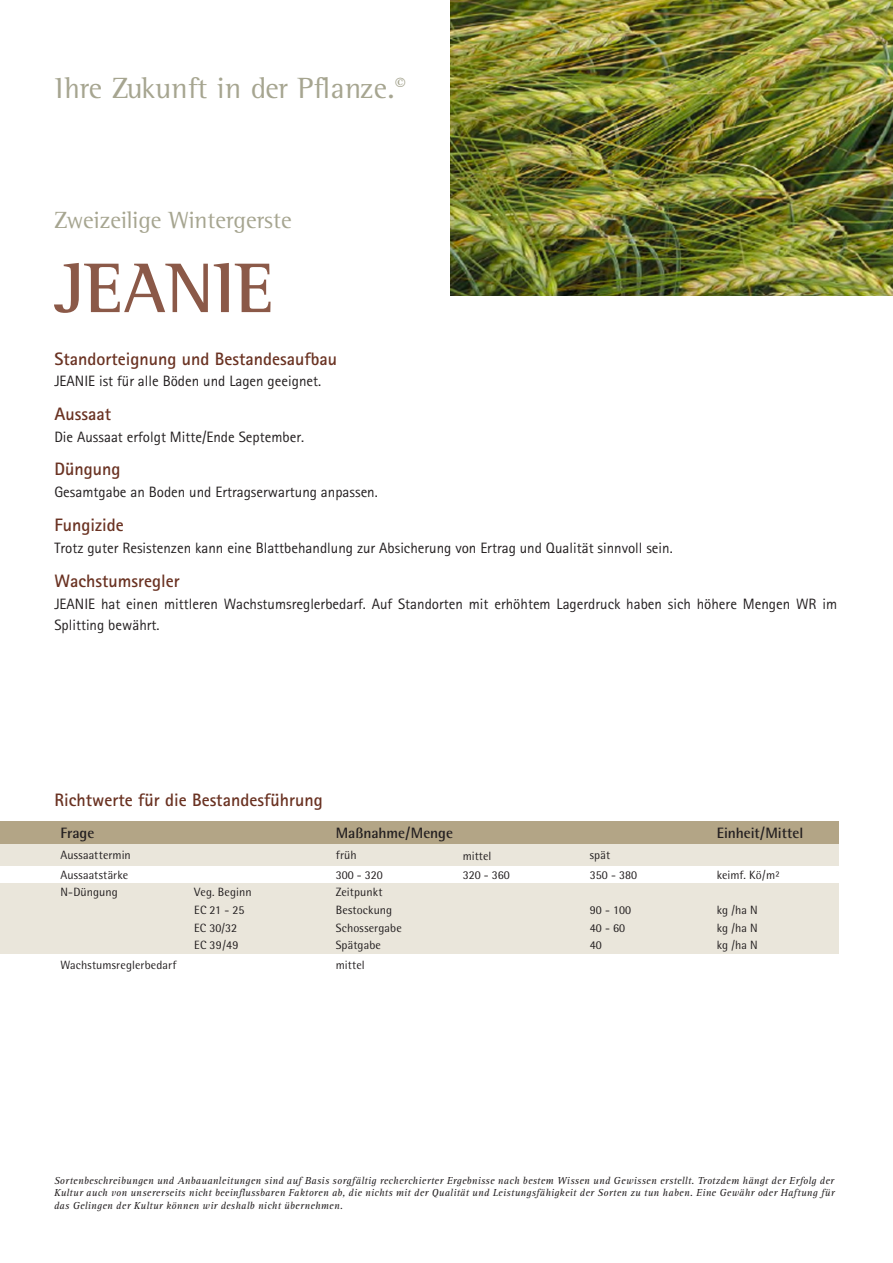
<style>
.page{position:relative;width:893px;height:1263px;background:#fff}
.page>*{position:absolute;margin:0;border:0;box-sizing:border-box;transform-origin:0 0}
.t1{font:700 72px "Rotis Semi Serif";color:#8b5948}
.t2{font:30px "Rotis Semi Serif";letter-spacing:-.01em;color:#a6a590}
.t3{font:24px "Rotis Semi Serif";color:#a6a590}
.t4{font:700 18px "Rotis Sans Serif";color:#6a3222}
.t5{font:15px/21px "Rotis Sans Serif";color:#231f20}
.t6{font:700 15px "Rotis Semi Sans";letter-spacing:-.005em;color:#231f20}
.t7{font:12px "Rotis Semi Sans";letter-spacing:.005em;color:#231f20}
.t8{font:italic 10.5px/12.6px "Rotis Serif";letter-spacing:.025em;color:#231f20;text-align:justify}
</style>
<div class="page">
<div style="left:0;top:821px;width:839px;height:23px;background:#b3a586"></div>
<div style="left:0;top:883px;width:839px;height:71px;background:#eae6db"></div>
<div style="left:0;top:844px;width:839px;height:21px;background:#eae6db"></div>
<img style="left:451px;top:0;width:442px;height:295px">
<h2 class="t2" style="left:55px;top:71px;width:352px">Ihre Zukunft in der Pflanze.<sup>©</sup></h2>
<h3 class="t3" style="left:54px;top:206px;width:239px">Zweizeilige Wintergerste</h3>
<h1 class="t1" style="left:54px;top:245px;width:222px">JEANIE</h1>
<h3 class="t4" style="left:54px;top:348px;width:284px">Standorteignung und Bestandesaufbau</h3>
<h3 class="t5" style="left:54px;top:370px;width:268px">JEANIE ist für alle Böden und Lagen geeignet.</h3>
<h3 class="t4" style="left:54px;top:402px;width:58px">Aussaat</h3>
<h3 class="t5" style="left:54px;top:426px;width:251px">Die Aussaat erfolgt Mitte/Ende September.</h3>
<h3 class="t4" style="left:54px;top:458px;width:68px">Düngung</h3>
<h3 class="t5" style="left:54px;top:481px;width:325px">Gesamtgabe an Boden und Ertragserwartung anpassen.</h3>
<h3 class="t4" style="left:54px;top:513px;width:71px">Fungizide</h3>
<h3 class="t5" style="left:54px;top:537px;width:620px">Trotz guter Resistenzen kann eine Blattbehandlung zur Absicherung von Ertrag und Qualität sinnvoll sein.</h3>
<h3 class="t4" style="left:54px;top:569px;width:127px">Wachstumsregler</h3>
<h3 class="t5" style="left:54px;top:593px;width:784px">JEANIE hat einen mittleren Wachstumsreglerbedarf. Auf Standorten mit erhöhtem Lagerdruck haben sich höhere Mengen WR im<br>Splitting bewährt.</h3>
<h3 class="t4" style="left:54px;top:788px;width:270px">Richtwerte für die Bestandesführung</h3>
<h3 class="t6" style="left:60px;top:824px;width:36px">Frage</h3>
<h3 class="t6" style="left:336px;top:824px;width:119px">Maßnahme/Menge</h3>
<h3 class="t6" style="left:717px;top:824px;width:88px">Einheit/Mittel</h3>
<p class="t7" style="left:60px;top:848px;width:72px">Aussaattermin</p>
<p class="t7" style="left:336px;top:848px;width:22px">früh</p>
<p class="t7" style="left:463px;top:848px;width:30px">mittel</p>
<p class="t7" style="left:590px;top:848px;width:22px">spät</p>
<p class="t7" style="left:60px;top:867px;width:69px">Aussaatstärke</p>
<p class="t7" style="left:336px;top:868px;width:49px">300 - 320</p>
<p class="t7" style="left:463px;top:868px;width:49px">320 - 360</p>
<p class="t7" style="left:590px;top:868px;width:49px">350 - 380</p>
<p class="t7" style="left:717px;top:867px;width:64px">keimf. Kö/m²</p>
<p class="t7" style="left:60px;top:885px;width:59px">N-Düngung</p>
<p class="t7" style="left:194px;top:885px;width:59px">Veg. Beginn</p>
<p class="t7" style="left:336px;top:885px;width:48px">Zeitpunkt</p>
<p class="t7" style="left:194px;top:903px;width:52px">EC 21 - 25</p>
<p class="t7" style="left:336px;top:903px;width:58px">Bestockung</p>
<p class="t7" style="left:590px;top:903px;width:43px">90 - 100</p>
<p class="t7" style="left:717px;top:903px;width:42px">kg /ha N</p>
<p class="t7" style="left:194px;top:921px;width:44px">EC 30/32</p>
<p class="t7" style="left:336px;top:921px;width:68px">Schossergabe</p>
<p class="t7" style="left:590px;top:921px;width:37px">40 - 60</p>
<p class="t7" style="left:717px;top:921px;width:42px">kg /ha N</p>
<p class="t7" style="left:194px;top:938px;width:46px">EC 39/49</p>
<p class="t7" style="left:336px;top:938px;width:47px">Spätgabe</p>
<p class="t7" style="left:590px;top:938px;width:14px">40</p>
<p class="t7" style="left:717px;top:938px;width:42px">kg /ha N</p>
<p class="t7" style="left:60px;top:958px;width:118px">Wachstumsreglerbedarf</p>
<p class="t7" style="left:336px;top:958px;width:31px">mittel</p>
<p class="t8" style="left:54px;top:1174px;width:782px">Sortenbeschreibungen und Anbauanleitungen sind auf Basis sorgfältig recherchierter Ergebnisse nach bestem Wissen und Gewissen erstellt. Trotzdem hängt der Erfolg der Kultur auch von unsererseits nicht beeinflussbaren Faktoren ab, die nichts mit der Qualität und Leistungsfähigkeit der Sorten zu tun haben. Eine Gewähr oder Haftung für das Gelingen der Kultur können wir deshalb nicht übernehmen.</p>
</div>
